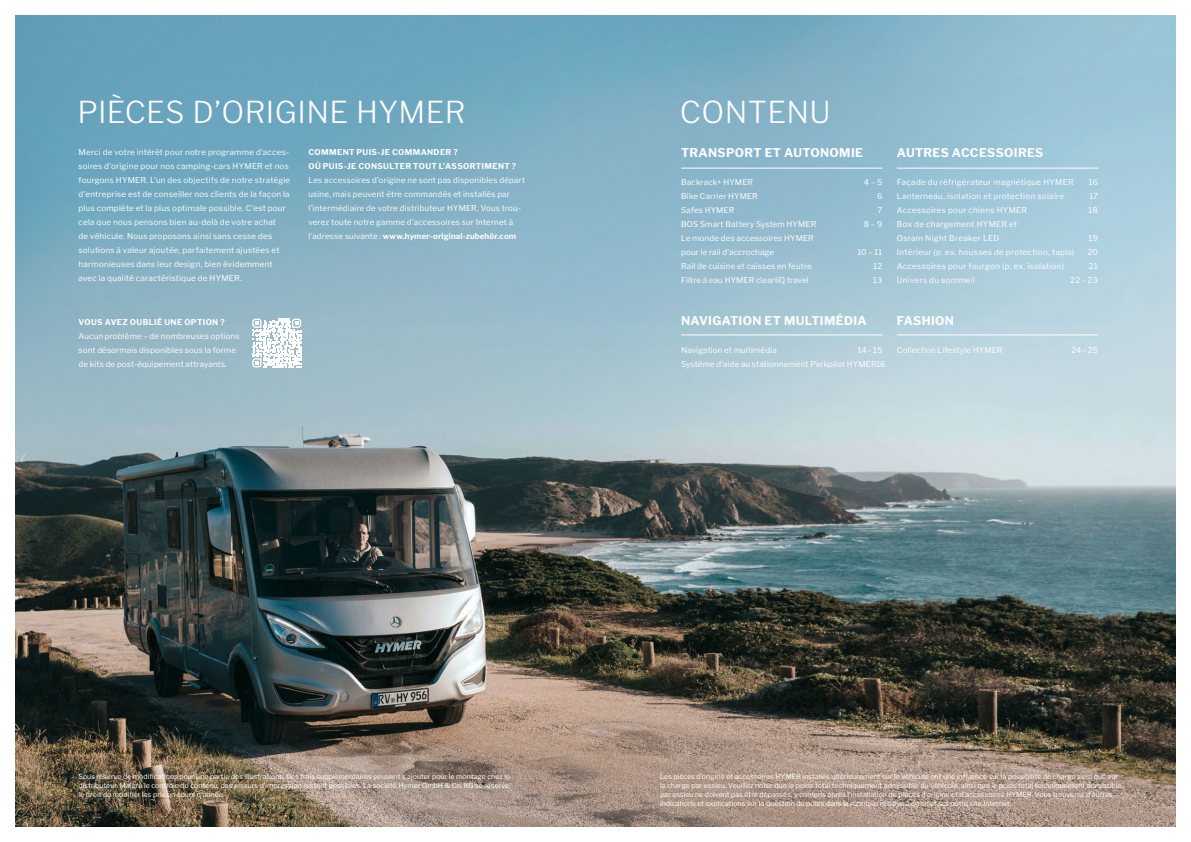
<style>
.page{position:relative;width:1191px;height:842px;background:#fff}
.page>*{position:absolute;margin:0;border:0;box-sizing:border-box;transform-origin:0 0}
.t1{font:300 30px "Libre Franklin";letter-spacing:.015em;color:#fff}
.t2{font:700 12px "Libre Franklin";letter-spacing:.03em;color:#fff}
.t3{font:8px/14px "Libre Franklin";letter-spacing:.025em;color:#fff}
.t4{font:700 8px/14px "Libre Franklin";letter-spacing:.045em;color:#fff}
.t5{font:8px "Libre Franklin";letter-spacing:.045em;color:#fff}
.t6{font:7px/9px "Libre Franklin";letter-spacing:.005em;color:#fff}
.s1{font-weight:700}
</style>
<div class="page">
<img style="left:16px;top:16px;width:571px;height:810px">
<img style="left:587px;top:16px;width:588px;height:810px">
<svg style="left:252px;top:319px;width:49px;height:48px"></svg>
<hr style="left:896px;top:168px;width:202px;height:1px;background:#fff">
<hr style="left:681px;top:168px;width:201px;height:1px;background:#fff">
<hr style="left:681px;top:335px;width:201px;height:1px;background:#fff">
<hr style="left:896px;top:335px;width:202px;height:1px;background:#fff">
<h1 class="t1" style="left:77px;top:94px;width:390px">PIÈCES D’ORIGINE HYMER</h1>
<p class="t3" style="left:79px;top:145px;width:213px">Merci de votre intérêt pour notre programme d’acces&shy;soires d’origine pour nos camping-cars HYMER et nos fourgons HYMER. L’un des objectifs de notre stratégie d’entreprise est de conseiller nos clients de la façon la plus complète et la plus optimale possible. C’est pour cela que nous pensons bien au-delà de votre achat<br>de véhicule. Nous proposons ainsi sans cesse des solutions à valeur ajoutée, parfaitement ajustées et harmonieuses dans leur design, bien évidemment avec la qualité caractéristique de HYMER.</p>
<p class="t4" style="left:308px;top:145px;width:209px">COMMENT PUIS-JE COMMANDER ?<br>OÙ PUIS-JE CONSULTER TOUT L’ASSORTIMENT ?</p>
<p class="t3" style="left:308px;top:173px;width:218px">Les accessoires d’origine ne sont pas disponibles départ usine, mais peuvent être commandés et installés par l’intermédiaire de votre distributeur HYMER. Vous trou&shy;verez toute notre gamme d’accessoires sur Internet à l’adresse suivante : <span class="s1">www.hymer-original-zubehör.com</span></p>
<p class="t4" style="left:79px;top:315px;width:147px">VOUS AVEZ OUBLIÉ UNE OPTION ?</p>
<p class="t3" style="left:79px;top:329px;width:162px">Aucun problème – de nombreuses options sont désormais disponibles sous la forme de kits de post-équipement attrayants.</p>
<h1 class="t1" style="left:680px;top:94px;width:152px">CONTENU</h1>
<h2 class="t2" style="left:681px;top:146px;width:183px">TRANSPORT ET AUTONOMIE</h2>
<p class="t3" style="left:681px;top:175px;width:73px">Backrack+ HYMER</p>
<p class="t3" style="left:864px;top:175px;width:20px">4 – 5</p>
<p class="t3" style="left:681px;top:189px;width:78px">Bike Carrier HYMER</p>
<p class="t3" style="left:877px;top:189px;width:7px">6</p>
<p class="t3" style="left:681px;top:203px;width:55px">Safes HYMER</p>
<p class="t3" style="left:877px;top:203px;width:6px">7</p>
<p class="t3" style="left:681px;top:217px;width:136px">BOS Smart Battery System HYMER</p>
<p class="t3" style="left:863px;top:217px;width:20px">8 – 9</p>
<p class="t3" style="left:681px;top:231px;width:134px">Le monde des accessoires HYMER pour le rail d’accrochage</p>
<p class="t3" style="left:857px;top:245px;width:26px">10 – 11</p>
<p class="t3" style="left:681px;top:259px;width:132px">Rail de cuisine et caisses en feutre</p>
<p class="t3" style="left:873px;top:259px;width:10px">12</p>
<p class="t3" style="left:681px;top:273px;width:129px">Filtre à eau HYMER clearliQ travel</p>
<p class="t3" style="left:873px;top:273px;width:11px">13</p>
<h2 class="t2" style="left:681px;top:314px;width:187px">NAVIGATION ET MULTIMÉDIA</h2>
<p class="t3" style="left:681px;top:343px;width:97px">Navigation et multimédia</p>
<p class="t3" style="left:681px;top:343px;width:206px;text-indent:176px">14–15<br>Système d’aide au stationnement Parkpilot HYMER16</p>
<h2 class="t2" style="left:897px;top:146px;width:148px">AUTRES ACCESSOIRES</h2>
<p class="t3" style="left:897px;top:175px;width:178px">Façade du réfrigérateur magnétique HYMER</p>
<p class="t3" style="left:1088px;top:175px;width:11px">16</p>
<p class="t3" style="left:897px;top:189px;width:169px">Lanterneau, isolation et protection solaire</p>
<p class="t3" style="left:1089px;top:189px;width:10px">17</p>
<p class="t3" style="left:897px;top:203px;width:132px">Accessoires pour chiens HYMER</p>
<p class="t3" style="left:1088px;top:203px;width:11px">18</p>
<p class="t3" style="left:897px;top:217px;width:122px">Box de chargement HYMER et<br>Osram Night Breaker LED</p>
<p class="t3" style="left:1088px;top:231px;width:11px">19</p>
<p class="t5" style="left:897px;top:248px;width:179px">Intérieur (p. ex. housses de protection, tapis)</p>
<p class="t3" style="left:1087px;top:245px;width:12px">20</p>
<p class="t3" style="left:897px;top:259px;width:169px">Accessoires pour fourgon (p. ex. isolation)</p>
<p class="t3" style="left:1089px;top:259px;width:10px">21</p>
<p class="t5" style="left:897px;top:276px;width:80px">Univers du sommeil</p>
<p class="t3" style="left:1070px;top:273px;width:29px">22–23</p>
<h2 class="t2" style="left:897px;top:314px;width:59px">FASHION</h2>
<p class="t3" style="left:897px;top:343px;width:107px">Collection Lifestyle HYMER</p>
<p class="t3" style="left:1071px;top:343px;width:28px">24–25</p>
<p class="t6" style="left:79px;top:772px;width:433px">Sous réserve de modifications pour une partie des illustrations. Des frais supplémentaires peuvent s’ajouter pour le montage chez le distributeur. Malgré le contrôle du contenu, des erreurs d’impression restent possibles. La société Hymer GmbH &amp; Co. KG se réserve le droit de modifier les prix en cours d’année.</p>
<p class="t6" style="left:660px;top:772px;width:463px">Les pièces d’origine et accessoires HYMER installés ultérieurement sur le véhicule ont une influence sur la possibilité de charge ainsi que sur la charge par essieu. Veuillez noter que le poids total techniquement admissible du véhicule, ainsi que le poids total techniquement admissible par essieu ne doivent pas être dépassés, y compris après l’installation de pièces d’origine et d’accessoires HYMER. Vous trouverez d’autres indications et explications sur la question du poids dans la rubrique relative à ce sujet sur notre site Internet.</p>
</div>
